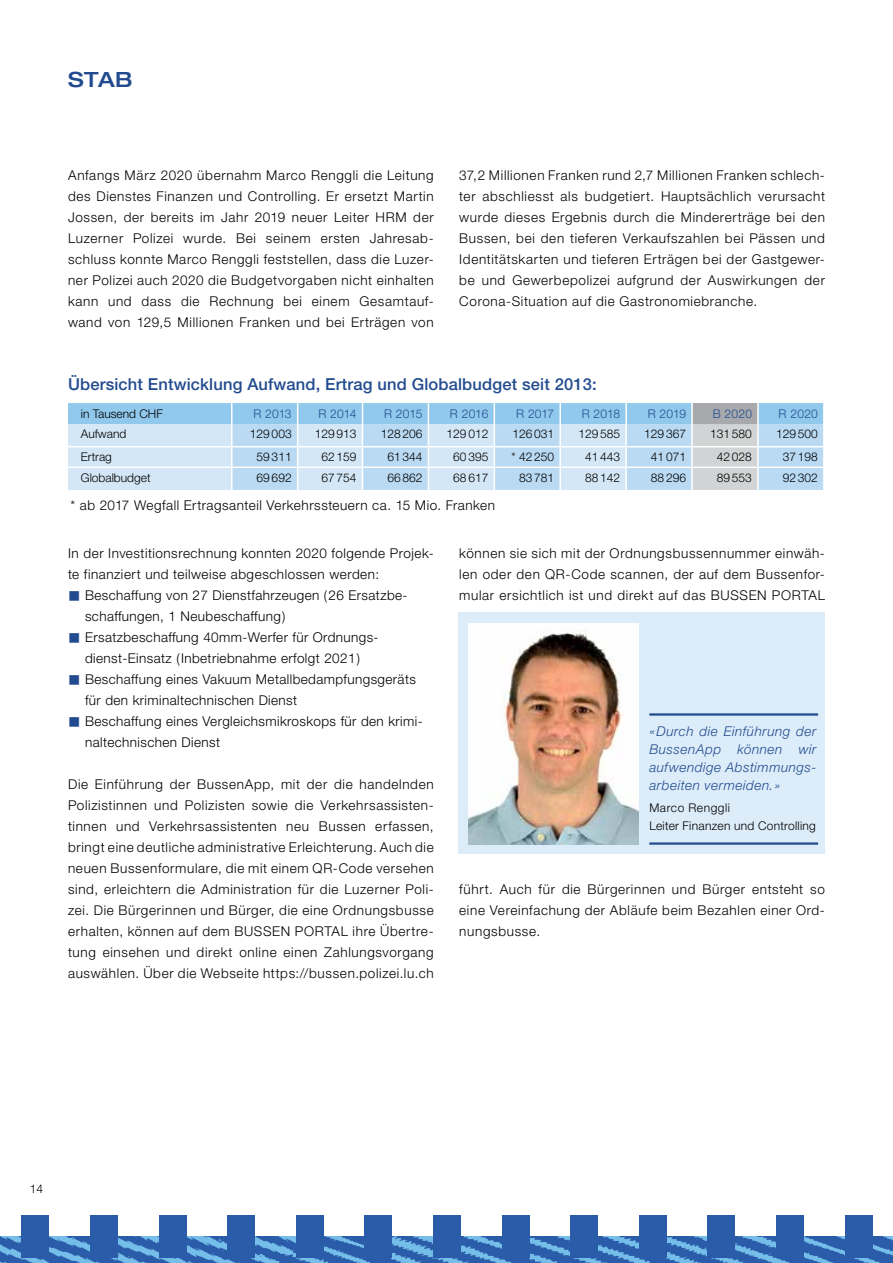
<style>
.page{position:relative;width:893px;height:1263px;background:#fff}
.page>*{position:absolute;margin:0;border:0;box-sizing:border-box;transform-origin:0 0}
.t1{font:500 expanded 21px "Helvetica Neue LT Pro";color:#224b8f}
.t2{font:500 16.5px "Helvetica Neue LT Pro";letter-spacing:.01em;color:#224b8f}
.t3{font:300 13.5px/21px "Helvetica Neue LT Pro";letter-spacing:.035em;color:#000;text-align:justify}
.t4{font:italic 300 13.5px/18px "Helvetica Neue LT Pro";letter-spacing:.04em;color:#224b8f;text-align:justify}
.t5{font:300 12px "Helvetica Neue LT Pro";color:#000}
.t6{font:300 12px "Helvetica Neue LT Pro";color:#224b8f}
.t7{font:300 12px/18px "Helvetica Neue LT Pro";letter-spacing:.025em;color:#000}
</style>
<div class="page">
<div style="left:458px;top:613px;width:367px;height:241px;background:#dcecf9"></div>
<img style="left:469px;top:623px;width:170px;height:221px">
<hr style="left:649px;top:842px;width:169px;height:3px;background:#224b8f">
<hr style="left:649px;top:713px;width:169px;height:3px;background:#224b8f">
<img style="left:0;top:1236px;width:893px;height:27px">
<div style="left:90px;top:1215px;width:28px;height:43px;background:#2a5caa"></div>
<div style="left:776px;top:1215px;width:28px;height:43px;background:#2a5caa"></div>
<div style="left:159px;top:1215px;width:27px;height:43px;background:#2a5caa"></div>
<div style="left:845px;top:1215px;width:27px;height:43px;background:#2a5caa"></div>
<div style="left:22px;top:1215px;width:27px;height:43px;background:#2a5caa"></div>
<div style="left:228px;top:1215px;width:27px;height:43px;background:#2a5caa"></div>
<div style="left:296px;top:1215px;width:28px;height:43px;background:#2a5caa"></div>
<div style="left:365px;top:1215px;width:27px;height:43px;background:#2a5caa"></div>
<div style="left:433px;top:1215px;width:28px;height:43px;background:#2a5caa"></div>
<div style="left:502px;top:1215px;width:27px;height:43px;background:#2a5caa"></div>
<div style="left:571px;top:1215px;width:27px;height:43px;background:#2a5caa"></div>
<div style="left:639px;top:1215px;width:28px;height:43px;background:#2a5caa"></div>
<div style="left:708px;top:1215px;width:27px;height:43px;background:#2a5caa"></div>
<svg style="left:68px;top:403px;width:756px;height:87px;background:#bedbf0"></svg>
<hr style="left:559px;top:468px;width:2px;height:22px;background:#fff">
<hr style="left:625px;top:468px;width:2px;height:22px;background:#fff">
<hr style="left:691px;top:468px;width:2px;height:22px;background:#fff">
<hr style="left:757px;top:468px;width:2px;height:22px;background:#fff">
<hr style="left:823px;top:468px;width:2px;height:22px;background:#fff">
<h1 class="t1" style="left:68px;top:66px;width:66px">STAB</h1>
<p class="t3" style="left:68px;top:165px;width:367px">Anfangs März 2020 übernahm Marco Renggli die Leitung des Dienstes Finanzen und Controlling. Er ersetzt Martin Jossen, der bereits im Jahr 2019 neuer Leiter HRM der Luzerner Polizei wurde. Bei seinem ersten Jahresab&shy;schluss konnte Marco Renggli feststellen, dass die Luzer&shy;ner Polizei auch 2020 die Budgetvorgaben nicht einhalten kann und dass die Rechnung bei einem Gesamtauf&shy;wand von 129,5 Millionen Franken und bei Erträgen von</p>
<p class="t3" style="left:459px;top:165px;width:367px">37,2 Millionen Franken rund 2,7 Millionen Franken schlech&shy;ter abschliesst als budgetiert. Hauptsächlich verursacht wurde dieses Ergebnis durch die Mindererträge bei den Bussen, bei den tieferen Verkaufszahlen bei Pässen und Identitätskarten und tieferen Erträgen bei der Gastgewer&shy;be und Gewerbepolizei aufgrund der Auswirkungen der Corona-Situation auf die Gastronomiebranche.</p>
<p class="t2" style="left:68px;top:374px;width:530px">Übersicht Entwicklung Aufwand, Ertrag und Globalbudget seit 2013:</p>
<p class="t5" style="left:81px;top:406px;width:84px">in Tausend CHF</p>
<p class="t6" style="left:253px;top:406px;width:40px">R 2013</p>
<p class="t6" style="left:318px;top:406px;width:40px">R 2014</p>
<p class="t6" style="left:384px;top:406px;width:40px">R 2015</p>
<p class="t6" style="left:450px;top:406px;width:40px">R 2016</p>
<p class="t6" style="left:516px;top:406px;width:40px">R 2017</p>
<p class="t6" style="left:582px;top:406px;width:40px">R 2018</p>
<p class="t6" style="left:648px;top:406px;width:40px">R 2019</p>
<p class="t6" style="left:713px;top:406px;width:41px">B 2020</p>
<p class="t6" style="left:779px;top:406px;width:41px">R 2020</p>
<p class="t5" style="left:81px;top:426px;width:47px">Aufwand</p>
<p class="t5" style="left:250px;top:426px;width:43px">129 003</p>
<p class="t5" style="left:315px;top:426px;width:43px">129 913</p>
<p class="t5" style="left:381px;top:426px;width:43px">128 206</p>
<p class="t5" style="left:447px;top:426px;width:43px">129 012</p>
<p class="t5" style="left:512px;top:426px;width:43px">126 031</p>
<p class="t5" style="left:578px;top:426px;width:43px">129 585</p>
<p class="t5" style="left:644px;top:426px;width:43px">129 367</p>
<p class="t5" style="left:710px;top:426px;width:43px">131 580</p>
<p class="t5" style="left:776px;top:426px;width:43px">129 500</p>
<p class="t5" style="left:81px;top:450px;width:33px">Ertrag</p>
<p class="t5" style="left:257px;top:450px;width:37px">59 311</p>
<p class="t5" style="left:321px;top:450px;width:37px">62 159</p>
<p class="t5" style="left:387px;top:450px;width:37px">61 344</p>
<p class="t5" style="left:453px;top:450px;width:37px">60 395</p>
<p class="t5" style="left:512px;top:450px;width:44px">* 42 250</p>
<p class="t5" style="left:585px;top:450px;width:37px">41 443</p>
<p class="t5" style="left:651px;top:450px;width:37px">41 071</p>
<p class="t5" style="left:717px;top:450px;width:37px">42 028</p>
<p class="t5" style="left:783px;top:450px;width:37px">37 198</p>
<p class="t5" style="left:81px;top:470px;width:71px">Globalbudget</p>
<p class="t5" style="left:257px;top:470px;width:37px">69 692</p>
<p class="t5" style="left:321px;top:470px;width:37px">67 754</p>
<p class="t5" style="left:387px;top:470px;width:37px">66 862</p>
<p class="t5" style="left:453px;top:470px;width:37px">68 617</p>
<p class="t5" style="left:519px;top:470px;width:37px">83 781</p>
<p class="t5" style="left:585px;top:470px;width:37px">88 142</p>
<p class="t5" style="left:651px;top:470px;width:37px">88 296</p>
<p class="t5" style="left:717px;top:470px;width:37px">89 553</p>
<p class="t5" style="left:783px;top:470px;width:37px">92 302</p>
<p class="t3" style="left:71px;top:494px;width:426px">* ab 2017 Wegfall Ertragsanteil Verkehrssteuern ca. 15 Mio. Franken</p>
<p class="t3" style="left:68px;top:542px;width:367px">In der Investitionsrechnung konnten 2020 folgende Projek-</p>
<p class="t3" style="left:68px;top:563px;width:313px">te finanziert und teilweise abgeschlossen werden:</p>
<p class="t3" style="left:85px;top:584px;width:324px">Beschaffung von 27 Dienstfahrzeugen (26 Ersatzbe-</p>
<p class="t3" style="left:85px;top:605px;width:202px">schaffungen, 1 Neubeschaffung)</p>
<p class="t3" style="left:85px;top:626px;width:295px">Ersatzbeschaffung 40mm-Werfer für Ordnungs-</p>
<p class="t3" style="left:85px;top:647px;width:277px">dienst-Einsatz (Inbetriebnahme erfolgt 2021)</p>
<p class="t3" style="left:85px;top:668px;width:332px">Beschaffung eines Vakuum Metallbedampfungsgeräts</p>
<p class="t3" style="left:85px;top:689px;width:214px">für den kriminaltechnischen Dienst</p>
<p class="t3" style="left:85px;top:710px;width:339px">Beschaffung eines Vergleichsmikroskops für den krimi-</p>
<p class="t3" style="left:85px;top:731px;width:137px">naltechnischen Dienst</p>
<p class="t3" style="left:68px;top:773px;width:367px">Die Einführung der BussenApp, mit der die handelnden Polizistinnen und Polizisten sowie die Verkehrsassisten&shy;tinnen und Verkehrsassistenten neu Bussen erfassen, bringt eine deutliche administrative Erleichterung. Auch die neuen Bussenformulare, die mit einem QR-Code versehen sind, erleichtern die Administration für die Luzerner Poli&shy;zei. Die Bürgerinnen und Bürger, die eine Ordnungsbusse erhalten, können auf dem BUSSEN PORTAL ihre Übertre&shy;tung einsehen und direkt online einen Zahlungsvorgang auswählen. Über die Webseite https://bussen.polizei.lu.ch</p>
<p class="t3" style="left:459px;top:542px;width:367px">können sie sich mit der Ordnungsbussennummer einwäh&shy;len oder den QR-Code scannen, der auf dem Bussenfor&shy;mular ersichtlich ist und direkt auf das BUSSEN PORTAL</p>
<p class="t4" style="left:649px;top:722px;width:169px">«Durch die Einführung der BussenApp können wir aufwendige Abstimmungs&shy;arbeiten vermeiden.»</p>
<p class="t7" style="left:649px;top:798px;width:168px">Marco Renggli<br>Leiter Finanzen und Controlling</p>
<p class="t3" style="left:459px;top:879px;width:367px">führt. Auch für die Bürgerinnen und Bürger entsteht so eine Vereinfachung der Abläufe beim Bezahlen einer Ord&shy;nungsbusse.</p>
<p class="t5" style="left:30px;top:1181px;width:15px">14</p>
</div>
